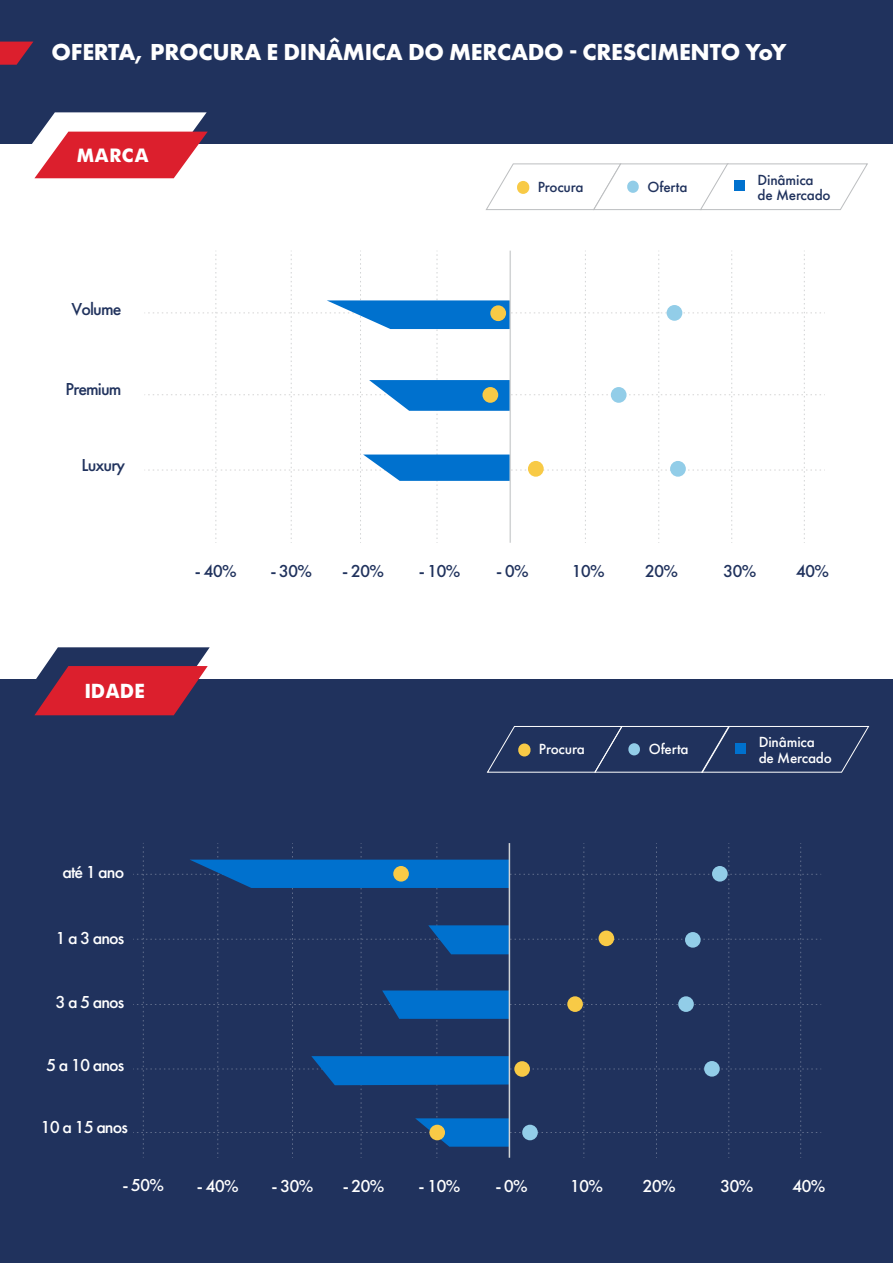
<style>
.page{position:relative;width:893px;height:1263px;background:#fff}
.page>*{position:absolute;margin:0;border:0;box-sizing:border-box;transform-origin:0 0}
.t1{font:700 24px "Futura PT";letter-spacing:-.01em;color:#fff}
.t2{font:700 22.2px "Futura";letter-spacing:-.01em;color:#fff;scale:.95 1}
.t3{font:700 21px "Futura";letter-spacing:-.01em;color:#fff}
.t4{font:500 18px "Futura PT";letter-spacing:-.05em;color:#fff}
.t5{font:500 18px "Futura PT";letter-spacing:-.05em;color:#20325d}
.t6{font:500 15.3px/15.3px "Futura PT";letter-spacing:-.01em;color:#20325d}
.t7{font:500 15.3px/15.3px "Futura PT";letter-spacing:-.01em;color:#fff}
</style>
<div class="page">
<div style="left:0;top:679px;width:893px;height:584px;background:#20325d"></div>
<div style="left:0;top:0;width:893px;height:144px;background:#20325d"></div>
<svg style="left:0;top:42px;width:33px;height:23px"></svg>
<svg style="left:32px;top:112px;width:176px;height:66px"></svg>
<svg style="left:144px;top:251px;width:681px;height:292px"></svg>
<div style="left:670px;top:461px;width:16px;height:16px;background:#92cde8;border-radius:50%"></div>
<div style="left:528px;top:461px;width:16px;height:16px;background:#f8ca46;border-radius:50%"></div>
<hr style="left:509px;top:251px;width:2px;height:292px;background:#d1d3d4">
<svg style="left:34px;top:647px;width:176px;height:68px"></svg>
<svg style="left:485px;top:163px;width:383px;height:48px"></svg>
<div style="left:517px;top:181px;width:12px;height:13px;background:#f8ca46;border-radius:6px"></div>
<div style="left:734px;top:180px;width:11px;height:11px;background:#0071ce"></div>
<div style="left:627px;top:181px;width:12px;height:12px;background:#92cde8;border-radius:6px"></div>
<svg style="left:486px;top:726px;width:384px;height:47px"></svg>
<div style="left:518px;top:743px;width:12px;height:13px;background:#f8ca46;border-radius:6px"></div>
<div style="left:736px;top:743px;width:10px;height:11px;background:#0071ce"></div>
<div style="left:628px;top:743px;width:12px;height:12px;background:#92cde8;border-radius:6px"></div>
<div style="left:490px;top:305px;width:16px;height:16px;background:#f8ca46;border-radius:50%"></div>
<div style="left:482px;top:387px;width:16px;height:16px;background:#f8ca46;border-radius:50%"></div>
<div style="left:667px;top:305px;width:15px;height:16px;background:#92cde8;border-radius:50%"></div>
<div style="left:611px;top:387px;width:16px;height:16px;background:#92cde8;border-radius:50%"></div>
<svg style="left:133px;top:843px;width:688px;height:315px"></svg>
<h1 class="t1" style="left:52px;top:36px;width:736px">OFERTA, PROCURA E DINÂMICA DO MERCADO CRESCIMENTO YoY</h1>
<p class="t3" style="left:77px;top:145px;width:74px">MARCA</p>
<p class="t5" style="left:72px;top:299px;width:51px">Volume</p>
<p class="t5" style="left:66px;top:378px;width:57px">Premium</p>
<p class="t5" style="left:82px;top:454px;width:45px">Luxury</p>
<p class="t6" style="left:538px;top:179px;width:47px">Procura</p>
<p class="t6" style="left:757px;top:172px;width:75px">Dinâmica de Mercado</p>
<p class="t6" style="left:647px;top:179px;width:41px">Oferta</p>
<p class="t5" style="left:195px;top:560px;width:43px">- 40%</p>
<p class="t5" style="left:342px;top:560px;width:43px">- 20%</p>
<p class="t5" style="left:496px;top:560px;width:34px">- 0%</p>
<p class="t5" style="left:571px;top:560px;width:35px">10%</p>
<p class="t5" style="left:723px;top:560px;width:35px">30%</p>
<p class="t5" style="left:270px;top:560px;width:43px">- 30%</p>
<p class="t5" style="left:419px;top:560px;width:43px">- 10%</p>
<p class="t5" style="left:645px;top:560px;width:35px">20%</p>
<p class="t5" style="left:796px;top:560px;width:35px">40%</p>
<p class="t2" style="left:85px;top:680px;width:65px">IDADE</p>
<p class="t7" style="left:539px;top:741px;width:47px">Procura</p>
<p class="t7" style="left:759px;top:735px;width:75px">Dinâmica de Mercado</p>
<p class="t7" style="left:649px;top:742px;width:41px">Oferta</p>
<p class="t4" style="left:63px;top:861px;width:63px">até 1 ano</p>
<p class="t4" style="left:56px;top:927px;width:70px">1 a 3 anos</p>
<p class="t4" style="left:56px;top:991px;width:70px">3 a 5 anos</p>
<p class="t4" style="left:46px;top:1054px;width:80px">5 a 10 anos</p>
<p class="t4" style="left:41px;top:1116px;width:89px">10 a 15 anos</p>
<p class="t4" style="left:122px;top:1174px;width:43px">- 50%</p>
<p class="t4" style="left:197px;top:1175px;width:43px">- 40%</p>
<p class="t4" style="left:343px;top:1175px;width:43px">- 20%</p>
<p class="t4" style="left:495px;top:1175px;width:34px">- 0%</p>
<p class="t4" style="left:570px;top:1175px;width:35px">10%</p>
<p class="t4" style="left:720px;top:1175px;width:35px">30%</p>
<p class="t4" style="left:272px;top:1175px;width:43px">- 30%</p>
<p class="t4" style="left:419px;top:1175px;width:43px">- 10%</p>
<p class="t4" style="left:642px;top:1175px;width:35px">20%</p>
<p class="t4" style="left:792px;top:1175px;width:35px">40%</p>
</div>
